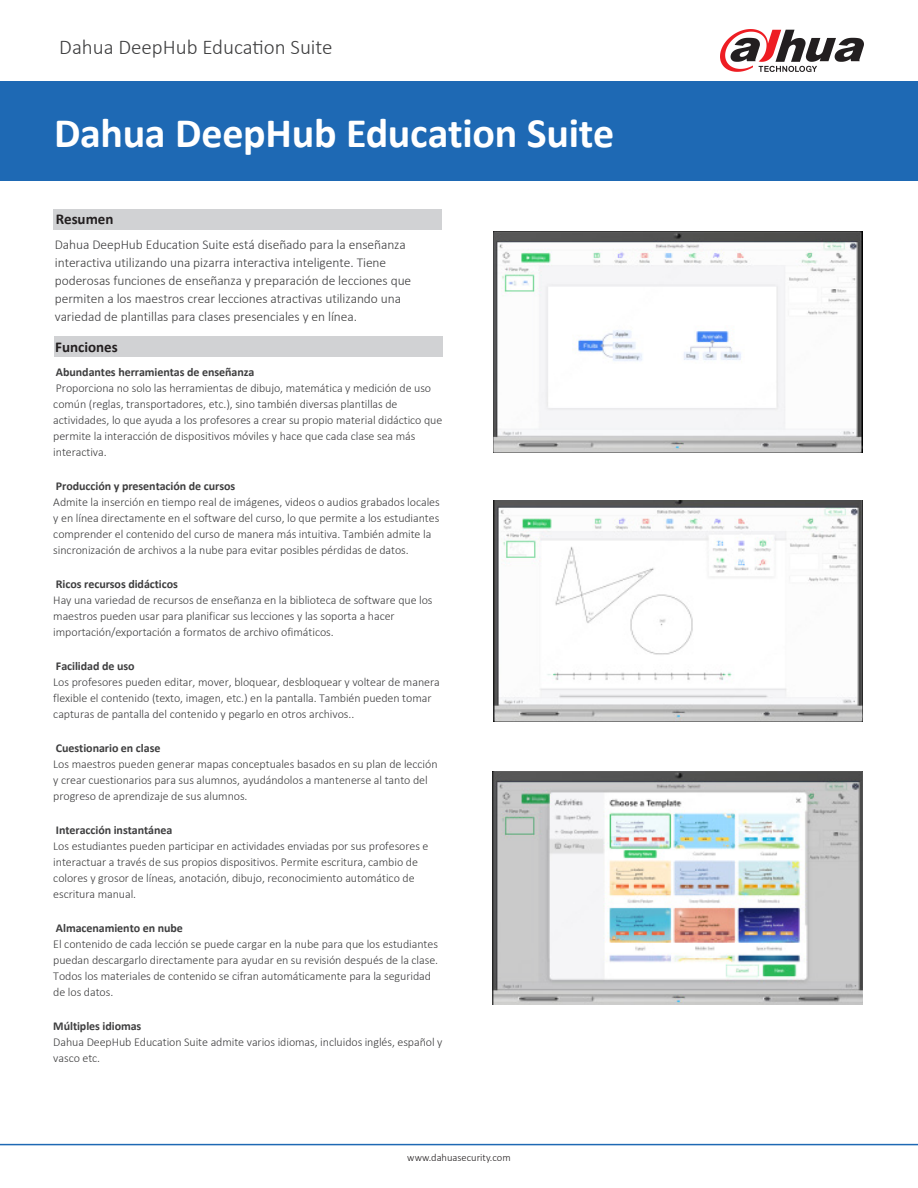
<style>
.page{position:relative;width:918px;height:1188px;background:#fff}
.page>*{position:absolute;margin:0;border:0;box-sizing:border-box;transform-origin:0 0}
.t1{font:700 42px "Calibri";letter-spacing:-.005em;color:#fff}
.t2{font:300 21px "Calibri";color:#3e3e3f}
.t3{font:700 15px "Calibri";color:#231f20}
.t4{font:300 13.5px/18px "Calibri";letter-spacing:-.005em;color:#3e3e3f}
.t5{font:300 12px/16px "Calibri";letter-spacing:-.005em;color:#3e3e3f}
.t6{font:300 10.5px "Calibri";color:#231f20}
.s1{font-weight:700}
</style>
<div class="page">
<div style="left:0;top:81px;width:918px;height:100px;background:#1e69b4"></div>
<hr style="left:0;top:1144px;width:918px;height:1px;background:#1e69b4">
<svg style="left:720px;top:29px;width:144px;height:43px"></svg>
<div style="left:53px;top:209px;width:389px;height:21px;background:#d1d2d4"></div>
<div style="left:54px;top:336px;width:389px;height:21px;background:#d1d2d4"></div>
<img style="left:494px;top:231px;width:368px;height:222px">
<img style="left:494px;top:501px;width:368px;height:220px">
<img style="left:493px;top:771px;width:369px;height:234px">
<p class="t2" style="left:59px;top:34px;width:275px">Dahua DeepHub Education Suite</p>
<p class="t1" style="left:54px;top:103px;width:562px">Dahua DeepHub Education Suite</p>
<p class="t3" style="left:56px;top:209px;width:59px">Resumen</p>
<p class="t4" style="left:55px;top:235px;width:358px">Dahua DeepHub Education Suite está diseñado para la enseñanza interactiva utilizando una pizarra interactiva inteligente. Tiene poderosas funciones de enseñanza y preparación de lecciones que permiten a los maestros crear lecciones atractivas utilizando una variedad de plantillas para clases presenciales y en línea.</p>
<p class="t3" style="left:55px;top:337px;width:64px">Funciones</p>
<p class="t5" style="left:53px;top:364px;width:391px"><span class="s1">Abundantes herramientas de enseñanza<br></span>Proporciona no solo las herramientas de dibujo, matemática y medición de uso común (reglas, transportadores, etc.), sino también diversas plantillas de actividades, lo que ayuda a los profesores a crear su propio material didáctico que permite la interacción de dispositivos móviles y hace que cada clase sea más interactiva.</p>
<p class="t5" style="left:53px;top:478px;width:388px"><span class="s1">Producción y presentación de cursos<br></span>Admite la inserción en tiempo real de imágenes, videos o audios grabados locales y en línea directamente en el software del curso, lo que permite a los estudiantes comprender el contenido del curso de manera más intuitiva. También admite la sincronización de archivos a la nube para evitar posibles pérdidas de datos.</p>
<p class="t5" style="left:53px;top:576px;width:381px"><span class="s1">Ricos recursos didácticos<br></span>Hay una variedad de recursos de enseñanza en la biblioteca de software que los maestros pueden usar para planificar sus lecciones y las soporta a hacer importación/exportación a formatos de archivo ofimáticos.</p>
<p class="t5" style="left:53px;top:658px;width:388px"><span class="s1">Facilidad de uso<br></span>Los profesores pueden editar, mover, bloquear, desbloquear y voltear de manera flexible el contenido (texto, imagen, etc.) en la pantalla. También pueden tomar capturas de pantalla del contenido y pegarlo en otros archivos..</p>
<p class="t5" style="left:53px;top:740px;width:386px"><span class="s1">Cuestionario en clase<br></span>Los maestros pueden generar mapas conceptuales basados en su plan de lección y crear cuestionarios para sus alumnos, ayudándolos a mantenerse al tanto del progreso de aprendizaje de sus alumnos.</p>
<p class="t5" style="left:53px;top:822px;width:377px"><span class="s1">Interacción instantánea<br></span>Los estudiantes pueden participar en actividades enviadas por sus profesores e interactuar a través de sus propios dispositivos. Permite escritura, cambio de colores y grosor de líneas, anotación, dibujo, reconocimiento automático de escritura manual.</p>
<p class="t5" style="left:53px;top:920px;width:386px"><span class="s1">Almacenamiento en nube<br></span>El contenido de cada lección se puede cargar en la nube para que los estudiantes puedan descargarlo directamente para ayudar en su revisión después de la clase.<br>Todos los materiales de contenido se cifran automáticamente para la seguridad de los datos.</p>
<p class="t5" style="left:53px;top:1018px;width:391px"><span class="s1">Múltiples idiomas<br></span>Dahua DeepHub Education Suite admite varios idiomas, incluidos inglés, español y vasco etc.</p>
<p class="t6" style="left:407px;top:1151px;width:105px">www.dahuasecurity.com</p>
</div>
